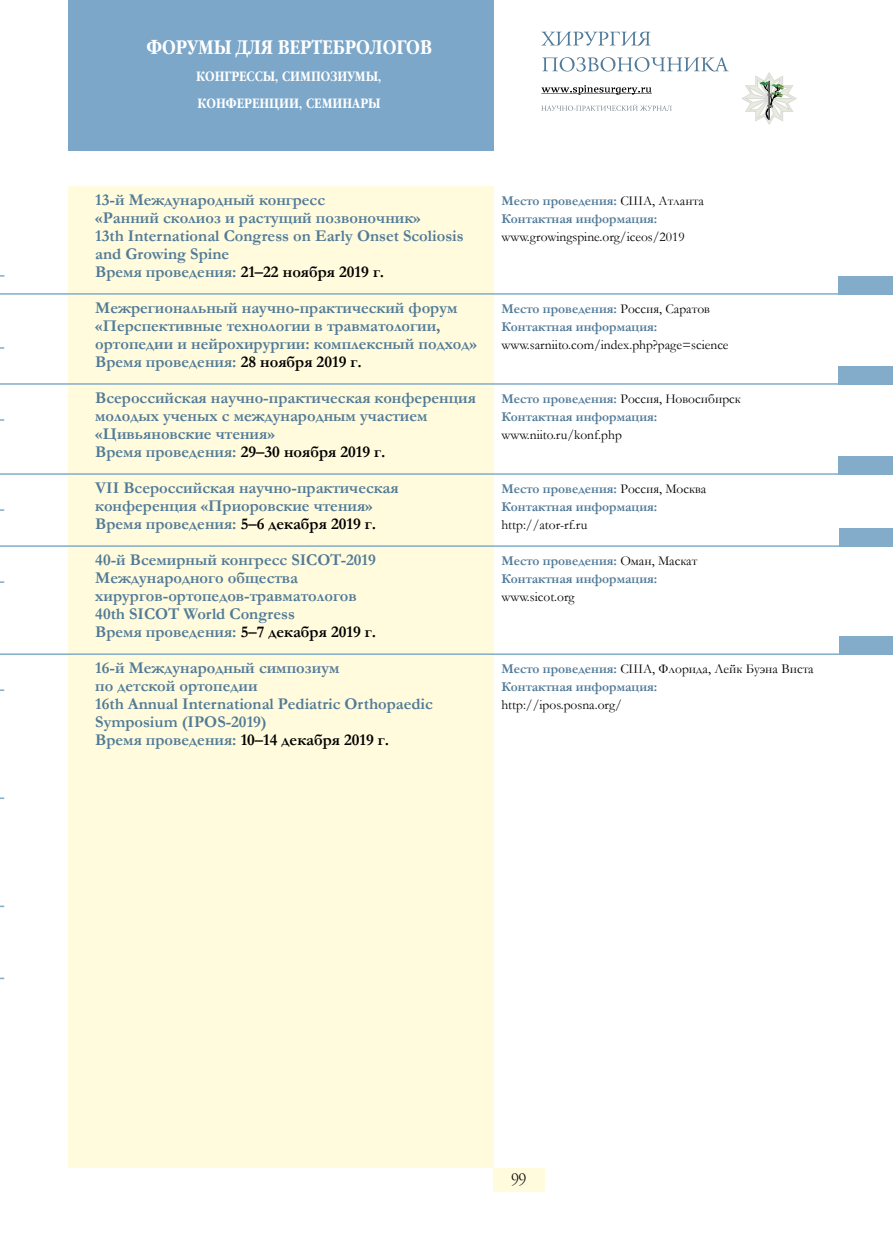
<style>
.page{position:relative;width:893px;height:1234px;background:#fff}
.page>*{position:absolute;margin:0;border:0;box-sizing:border-box;transform-origin:0 0}
.t1{font:700 19.5px "Garamond Narrow C";color:#fff}
.t2{font:700 16.5px/18px "Garamond";color:#507a98}
.t3{font:300 15px "Garamond Narrow C";color:#000}
.t4{font:700 13.5px/18px "Garamond";color:#507a98}
.t5{font:13.5px "Garamond";color:#000}
.t6{font:700 13.5px/27px "Garamond Narrow C";color:#fff}
.s1{color:#000}
.s2{font-weight:400;color:#000}
</style>
<div class="page">
<div style="left:493px;top:1167px;width:51px;height:24px;background:#fffbdc"></div>
<div style="left:68px;top:186px;width:425px;height:981px;background:#fffbdc"></div>
<svg style="left:742px;top:72px;width:55px;height:53px"></svg>
<svg style="left:541px;top:32px;width:188px;height:40px"></svg>
<svg style="left:541px;top:104px;width:131px;height:7px"></svg>
<svg style="left:541px;top:85px;width:111px;height:10px"></svg>
<div style="left:68px;top:0;width:425px;height:150px;background:#7ca7c9"></div>
<hr style="left:0;top:293px;width:893px;height:1px;background:#82acc9">
<div style="left:838px;top:276px;width:55px;height:18px;background:#82acc9"></div>
<hr style="left:0;top:383px;width:893px;height:1px;background:#82acc9">
<div style="left:838px;top:366px;width:55px;height:18px;background:#82acc9"></div>
<hr style="left:0;top:473px;width:893px;height:1px;background:#82acc9">
<div style="left:838px;top:456px;width:55px;height:18px;background:#82acc9"></div>
<hr style="left:0;top:545px;width:893px;height:1px;background:#82acc9">
<div style="left:839px;top:528px;width:54px;height:18px;background:#82acc9"></div>
<hr style="left:0;top:653px;width:893px;height:1px;background:#82acc9">
<div style="left:839px;top:636px;width:54px;height:18px;background:#82acc9"></div>
<p class="t1" style="left:146px;top:36px;width:287px">ФОРУМЫ ДЛЯ ВЕРТЕБРОЛОГОВ</p>
<p class="t6" style="left:196px;top:63px;width:187px">КОНГРЕССЫ, СИМПОЗИУМЫ,<br>КОНФЕРЕНЦИИ, СЕМИНАРЫ</p>
<p class="t2" style="left:95px;top:190px;width:370px">13-й Международный конгресс<br>«Ранний сколиоз и растущий позвоночник»<br>13th International Congress оn Early Onset Scoliosis and Growing Spine<br>Время проведения: <span class="s1">21–22 ноября 2019 г.</span></p>
<p class="t4" style="left:501px;top:191px;width:204px">Место проведения: <span class="s2">США, Атланта<br></span>Контактная информация:</p>
<p class="t5" style="left:501px;top:227px;width:185px">www.growingspine.org/iceos/2019</p>
<p class="t2" style="left:95px;top:298px;width:383px">Межрегиональный научно-практический форум «Перспективные технологии в травматологии, ортопедии и нейрохирургии: комплексный подход» Время проведения: <span class="s1">28 ноября 2019 г.</span></p>
<p class="t4" style="left:501px;top:299px;width:210px">Место проведения: <span class="s2">Россия, Саратов<br></span>Контактная информация:</p>
<p class="t5" style="left:501px;top:335px;width:229px">www.sarniito.com/index.php?page=science</p>
<p class="t2" style="left:95px;top:388px;width:382px">Всероссийская научно-практическая конференция молодых ученых с международным участием «Цивьяновские чтения»<br>Время проведения: <span class="s1">29–30 ноября 2019 г.</span></p>
<p class="t4" style="left:501px;top:389px;width:241px">Место проведения: <span class="s2">Россия, Новосибирск<br></span>Контактная информация:</p>
<p class="t5" style="left:501px;top:425px;width:122px">www.niito.ru/konf.php</p>
<p class="t2" style="left:95px;top:478px;width:305px">VII Всероссийская научно-практическая конференция «Приоровские чтения»<br>Время проведения: <span class="s1">5–6 декабря 2019 г.</span></p>
<p class="t4" style="left:501px;top:479px;width:206px">Место проведения: <span class="s2">Россия, Москва<br></span>Контактная информация:</p>
<p class="t5" style="left:501px;top:515px;width:87px">http://ator-rf.ru</p>
<p class="t2" style="left:95px;top:550px;width:282px">40-й Всемирный конгресс SICOT-2019<br>Международного общества хирургов-ортопедов-травматологов<br>40th SICOT World Congress<br>Время проведения: <span class="s1">5–7 декабря 2019 г.</span></p>
<p class="t4" style="left:501px;top:551px;width:197px">Место проведения: <span class="s2">Оман, Маскат<br></span>Контактная информация:</p>
<p class="t5" style="left:501px;top:587px;width:75px">www.sicot.org</p>
<p class="t2" style="left:95px;top:658px;width:339px">16-й Международный симпозиум<br>по детской ортопедии<br>16th Annual International Pediatric Orthopaedic Symposium (IPOS-2019)<br>Время проведения: <span class="s1">10–14 декабря 2019 г.</span></p>
<p class="t4" style="left:501px;top:659px;width:314px">Место проведения: <span class="s2">США, Флорида, Лейк Буэна Виста<br></span>Контактная информация:</p>
<p class="t5" style="left:501px;top:695px;width:122px">http://ipos.posna.org/</p>
<p class="t3" style="left:511px;top:1170px;width:16px">99</p>
</div>
